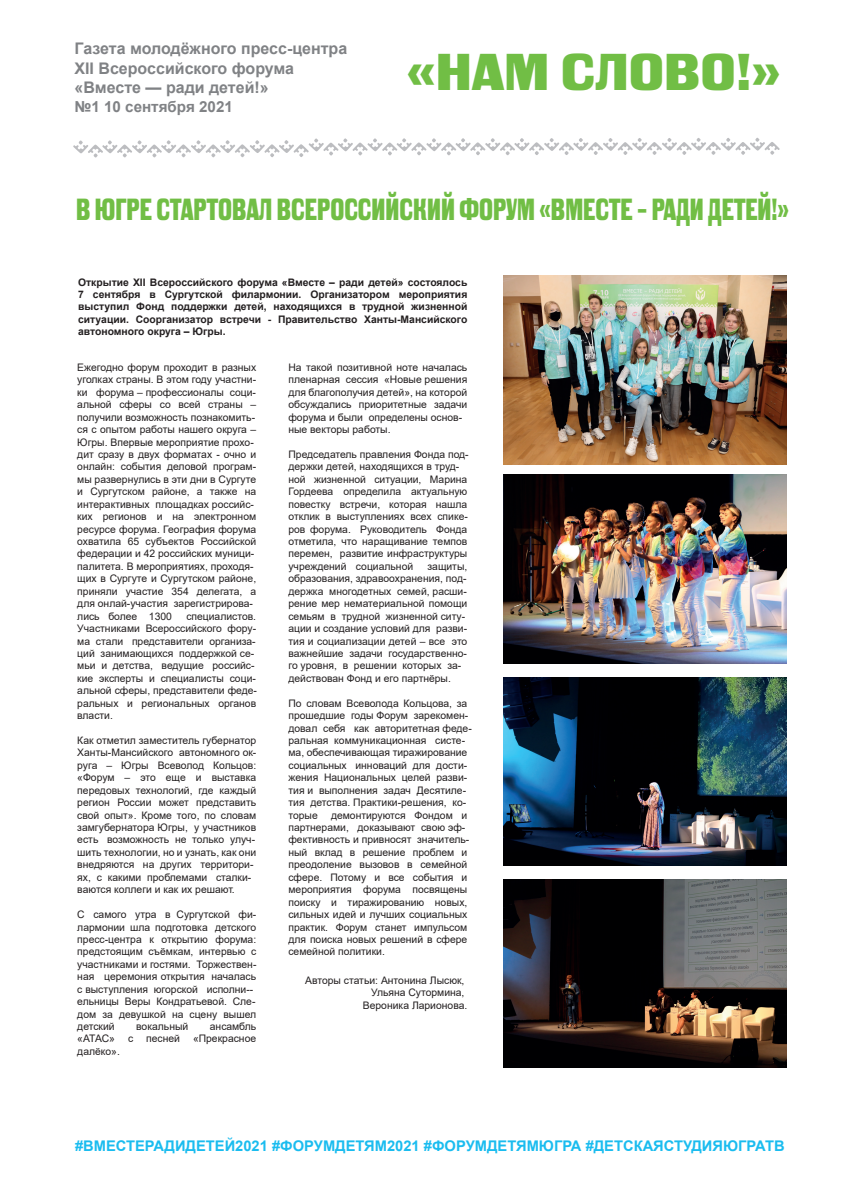
<style>
.page{position:relative;width:842px;height:1191px;background:#fff}
.page>*{position:absolute;margin:0;border:0;box-sizing:border-box;transform-origin:0 0}
.t1{font:51.7px "Black Grotesk C";color:#71be45;scale:.94 1}
.t2{font:30.5px "Black Grotesk C";color:#71be45;scale:.63 1}
.t3{font:700 16px/19.5px "Arial";color:#808285}
.t4{font:700 15.2px "Arial";color:#808285}
.t5{font:700 14.7px "Arial";color:#1abcef}
.t6{font:10.4px/12.4px "Arial";color:#231f20}
.t7{font:700 10.4px/12.4px "Arial";color:#231f20;text-align:justify}
</style>
<div class="page">
<img style="left:504px;top:475px;width:282px;height:188px">
<img style="left:504px;top:276px;width:282px;height:188px">
<img style="left:504px;top:677px;width:282px;height:188px">
<img style="left:504px;top:879px;width:282px;height:189px">
<svg style="left:73px;top:137px;width:707px;height:21px"></svg>
<h3 class="t3" style="left:75px;top:39px;width:274px">Газета молодёжного пресс-центра<br>XII Всероссийского форума «Вместе — ради детей!»</h3>
<h3 class="t4" style="left:75px;top:96px;width:160px">№1 10 сентября 2021</h3>
<h1 class="t1" style="left:407px;top:41px;width:399px">«НАМ СЛОВО!»</h1>
<h2 class="t2" style="left:76px;top:191px;width:1133px">В ЮГРЕ СТАРТОВАЛ ВСЕРОССИЙСКИЙ ФОРУМ «ВМЕСТЕ – РАДИ ДЕТЕЙ!»</h2>
<p class="t7" style="left:78px;top:276px;width:391px">Открытие XII Всероссийского форума «Вместе – ради детей» состоялось 7 сентября в Сургутской филармонии. Организатором мероприятия выступил Фонд поддержки детей, находящихся в трудной жизненной ситуации. Соорганизатор встречи - Правительство Ханты-Мансийского автономного округа – Югры.</p>
<p class="t6" style="left:288px;top:361px;width:180px">На такой позитивной ноте началась пленарная сессия «Новые решения для благополучия детей», на которой обсуждались приоритетные задачи форума и были определены основ&shy;ные векторы работы.</p>
<p class="t6" style="left:288px;top:448px;width:182px">Председатель правления Фонда под&shy;держки детей, находящихся в труд&shy;ной жизненной ситуации, Марина<br>Гордеева определила актуальную повестку встречи, которая нашла отклик в выступлениях всех спике&shy;ров форума. Руководитель Фонда отметила, что наращивание темпов перемен, развитие инфраструктуры учреждений социальной</p>
<p class="t6" style="left:77px;top:361px;width:180px">Ежегодно форум проходит в разных уголках страны. В этом году участни&shy;ки форума – профессионалы соци&shy;альной сферы со всей страны – получили возможность познакомить&shy;ся с опытом работы нашего округа –<br>Югры. Впервые мероприятие прохо&shy;дит сразу в двух форматах - очно и онлайн: события деловой програм&shy;мы развернулись в эти дни в Сургуте и Сургутском районе, а также на интерактивных площадках российс&shy;ких регионов и на электронном ресурсе форума. География форума охватила 65 субъектов Российской федерации и 42 российских муници&shy;палитета. В мероприятиях, проходя&shy;щих в Сургуте и Сургутском районе, приняли участие 354 делегата, а для онлай-участия зарегистрирова&shy;лись более 1300</p>
<p class="t6" style="left:288px;top:560px;width:180px;text-indent:139px">защиты, образования, здравоохранения, под&shy;держка многодетных семей, расши&shy;рение мер нематериальной помощи семьям в трудной жизненной ситу&shy;ации и создание условий для разви&shy;тия и социализации детей – все это важнейшие задачи государственно&shy;го уровня, в решении которых за&shy;действован Фонд и его партнёры.</p>
<p class="t6" style="left:288px;top:697px;width:185px">По словам Всеволода Кольцова, за прошедшие годы Форум зарекомен&shy;довал себя как авторитетная феде&shy;ральная коммуникационная систе&shy;ма, обеспечивающая тиражирование социальных инноваций для дости&shy;жения Национальных целей разви&shy;тия и выполнения задач Десятиле&shy;тия детства. Практики-решения, ко&shy;торые</p>
<p class="t6" style="left:77px;top:609px;width:181px;text-indent:109px">специалистов.<br>Участниками Всероссийского фору&shy;ма стали представители организа&shy;ций занимающихся поддержкой се&shy;мьи и детства, ведущие российс&shy;кие эксперты и специалисты соци&shy;альной сферы, представители феде&shy;ральных и региональных органов власти.</p>
<p class="t6" style="left:77px;top:734px;width:181px">Как отметил заместитель губернатор Ханты-Мансийского автономного ок&shy;руга – Югры Всеволод Кольцов: «Форум – это еще и выставка передовых технологий, где каждый регион России может представить свой опыт». Кроме того, по словам замгубернатора Югры, у участников есть возможность не только улуч&shy;шить технологии, но и узнать, как они внедряются на других территори&shy;ях, с какими проблемами сталки&shy;ваются коллеги и как их решают.</p>
<p class="t6" style="left:77px;top:908px;width:181px">С самого утра в Сургутской фи&shy;лармонии шла подготовка детского пресс-центра к открытию форума: предстоящим съёмкам, интервью с участниками и гостями. Торжествен&shy;ная церемония открытия началась с выступления югорской исполни-- ельницы Веры Кондратьевой. Сле&shy;дом за девушкой на сцену вышел детский</p>
<p class="t6" style="left:288px;top:808px;width:182px;text-indent:43px">демонтируются Фондом и партнерами, доказывают свою эф&shy;фективность и привносят значитель&shy;ный вклад в решение проблем и преодоление вызовов в семейной сфере. Потому и все события и мероприятия форума посвящены поиску и тиражированию новых, сильных идей и лучших социальных практик. Форум станет импульсом для поиска новых решений в сфере семейной политики.</p>
<p class="t6" style="left:305px;top:974px;width:164px;text-align:right">Авторы статьи: Антонина Лысюк,<br>Ульяна Сутормина,<br>Вероника Ларионова.</p>
<p class="t6" style="left:136px;top:1020px;width:54px">вокальный</p>
<p class="t6" style="left:210px;top:1020px;width:48px">ансамбль</p>
<p class="t6" style="left:77px;top:1032px;width:39px">«АТАС»</p>
<p class="t6" style="left:128px;top:1032px;width:7px">с</p>
<p class="t6" style="left:146px;top:1032px;width:35px">песней</p>
<p class="t6" style="left:193px;top:1032px;width:65px">«Прекрасное</p>
<p class="t6" style="left:77px;top:1045px;width:44px">далёко».</p>
<h3 class="t5" style="left:75px;top:1136px;width:711px">#ВМЕСТЕРАДИДЕТЕЙ2021 #ФОРУМДЕТЯМ2021 #ФОРУМДЕТЯМЮГРА #ДЕТСКАЯСТУДИЯЮГРАТВ</h3>
</div>
